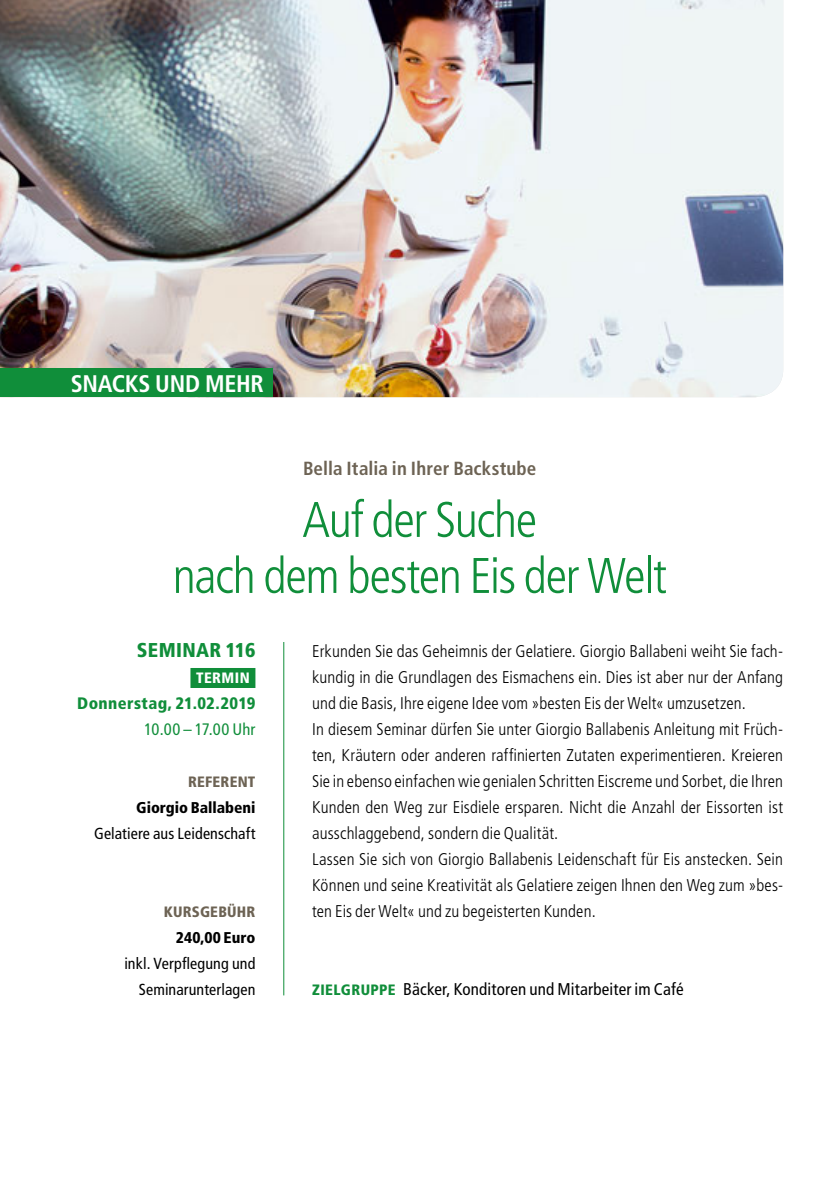
<style>
.page{position:relative;width:840px;height:1191px;background:#fff}
.page>*{position:absolute;margin:0;border:0;box-sizing:border-box;transform-origin:0 0}
._01_Head{font:300 condensed 50px/56px "Frutiger";letter-spacing:-.025em;color:#108e3a;text-align:center}
._00_Kategorie_links{font:700 condensed 24px "Frutiger";letter-spacing:-.01em;color:#fff}
._14_Seminarnummer{font:900 condensed 20px "Frutiger";letter-spacing:.02em;color:#108e3a}
._01_Teaser{font:700 condensed 19px "Frutiger";letter-spacing:.005em;color:#6d6354}
._10_Bodytext{font:300 condensed 17px/26px "Frutiger";letter-spacing:.005em;color:#000;text-align:justify}
._18_Zielgruppe{font:condensed 17px "Frutiger";letter-spacing:.01em;color:#000}
._16_Termine{font:900 condensed 16.6px "Frutiger";letter-spacing:.02em;color:#108e3a}
._17_Uhrzeit{font:condensed 16.6px "Frutiger";letter-spacing:.01em;color:#108e3a}
._22_Seminarinfos_Bod{font:condensed 16px/26px "Frutiger";letter-spacing:.005em;color:#000;text-align:right}
._22_Seminarinfos_Bod-2{font:900 condensed 15.6px "Frutiger";color:#000}
._20_Seminarinfos_Hea{font:900 condensed 15px "Frutiger";letter-spacing:.015em;color:#6d6354}
._15_Terminhead{font:900 condensed 15px "Frutiger";letter-spacing:.03em;color:#fff}
.s1{font-weight:900;font-size:15px;color:#108e3a}
</style>
<div class="page">
<img style="left:0;top:0;width:782px;height:397px">
<hr style="left:283px;top:642px;width:1px;height:353px;background:#108e3a">
<div style="left:190px;top:668px;width:65px;height:20px;background:#108e3a"></div>
<div style="left:0;top:369px;width:272px;height:28px;background:#108e3a"></div>
<p class="_00_Kategorie_links" style="left:71px;top:369px;width:194px">SNACKS UND MEHR</p>
<p class="_01_Teaser" style="left:303px;top:457px;width:235px">Bella Italia in Ihrer Backstube</p>
<p class="_01_Head" style="left:172px;top:492px;width:495px">Auf der Suche<br>nach dem besten Eis der Welt</p>
<p class="_14_Seminarnummer" style="left:137px;top:638px;width:120px">SEMINAR 116</p>
<p class="_15_Terminhead" style="left:196px;top:669px;width:55px">TERMIN</p>
<p class="_16_Termine" style="left:77px;top:693px;width:179px">Donnerstag, 21.02.2019</p>
<p class="_17_Uhrzeit" style="left:144px;top:720px;width:113px">10.00 – 17.00 Uhr</p>
<p class="_20_Seminarinfos_Hea" style="left:188px;top:773px;width:69px">REFERENT</p>
<p class="_22_Seminarinfos_Bod-2" style="left:136px;top:798px;width:121px">Giorgio Ballabeni</p>
<p class="_22_Seminarinfos_Bod" style="left:94px;top:821px;width:163px">Gelatiere aus Leidenschaft</p>
<p class="_20_Seminarinfos_Hea" style="left:164px;top:903px;width:93px">KURSGEBÜHR</p>
<p class="_22_Seminarinfos_Bod-2" style="left:176px;top:928px;width:81px">240,00 Euro</p>
<p class="_22_Seminarinfos_Bod" style="left:124px;top:951px;width:132px">inkl. Verpflegung und<br>Seminarunterlagen</p>
<p class="_10_Bodytext" style="left:312px;top:638px;width:472px">Erkunden Sie das Geheimnis der Gelatiere. Giorgio Ballabeni weiht Sie fach&shy;kundig in die Grundlagen des Eismachens ein. Dies ist aber nur der Anfang und die Basis, Ihre eigene Idee vom »besten Eis der Welt« umzusetzen.</p>
<p class="_10_Bodytext" style="left:312px;top:716px;width:472px">In diesem Seminar dürfen Sie unter Giorgio Ballabenis Anleitung mit Früch&shy;ten, Kräutern oder anderen raffinierten Zutaten experimentieren. Kreieren Sie in ebenso einfachen wie genialen Schritten Eiscreme und Sorbet, die Ihren Kunden den Weg zur Eisdiele ersparen. Nicht die Anzahl der Eissorten ist ausschlaggebend, sondern die Qualität.</p>
<p class="_10_Bodytext" style="left:312px;top:846px;width:472px">Lassen Sie sich von Giorgio Ballabenis Leidenschaft für Eis anstecken. Sein Können und seine Kreativität als Gelatiere zeigen Ihnen den Weg zum »bes&shy;ten Eis der Welt« und zu begeisterten Kunden.</p>
<p class="_18_Zielgruppe" style="left:312px;top:979px;width:373px"><span class="s1">ZIELGRUPPE</span> Bäcker, Konditoren und Mitarbeiter im Café</p>
</div>
